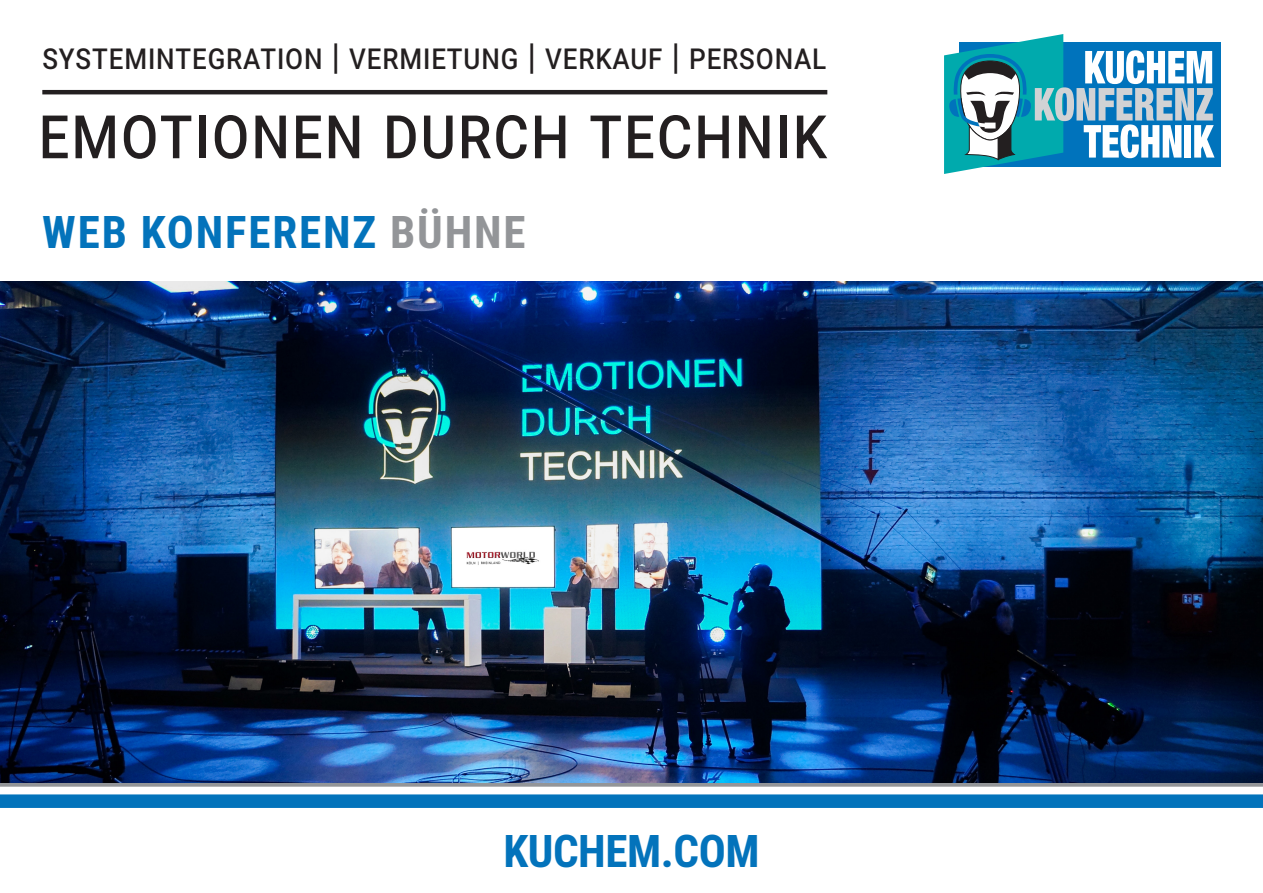
<style>
.page{position:relative;width:1263px;height:893px;background:#fff}
.page>*{position:absolute;margin:0;border:0;box-sizing:border-box;transform-origin:0 0}
.t1{font:75px "Roboto Condensed";letter-spacing:.01em;color:#231f20}
.t2{font:700 45px "Roboto Condensed";letter-spacing:.04em;color:#0373bb}
.t3{font:700 45px "Roboto Condensed";letter-spacing:-.01em;color:#0373bb}
.t4{font:36px "Roboto Condensed";letter-spacing:.005em;color:#231f20}
.s1{color:#939598}
</style>
<div class="page">
<div style="left:0;top:794px;width:1263px;height:14px;background:#0373bb"></div>
<div style="left:0;top:782px;width:1263px;height:5px;background:#939598"></div>
<div style="left:958px;top:43px;width:262px;height:124px;background:#0073bc"></div>
<svg style="left:944px;top:34px;width:270px;height:140px"></svg>
<img style="left:0;top:282px;width:1263px;height:500px">
<hr style="left:42px;top:90px;width:785px;height:4px;background:#231f20">
<p class="t4" style="left:42px;top:31px;width:786px">SYSTEMINTEGRATION | VERMIETUNG | VERKAUF | PERSONAL</p>
<p class="t1" style="left:38px;top:79px;width:791px">EMOTIONEN DURCH TECHNIK</p>
<p class="t2" style="left:42px;top:201px;width:485px">WEB KONFERENZ <span class="s1">BÜHNE</span></p>
<p class="t3" style="left:503px;top:820px;width:258px">KUCHEM.COM</p>
</div>
